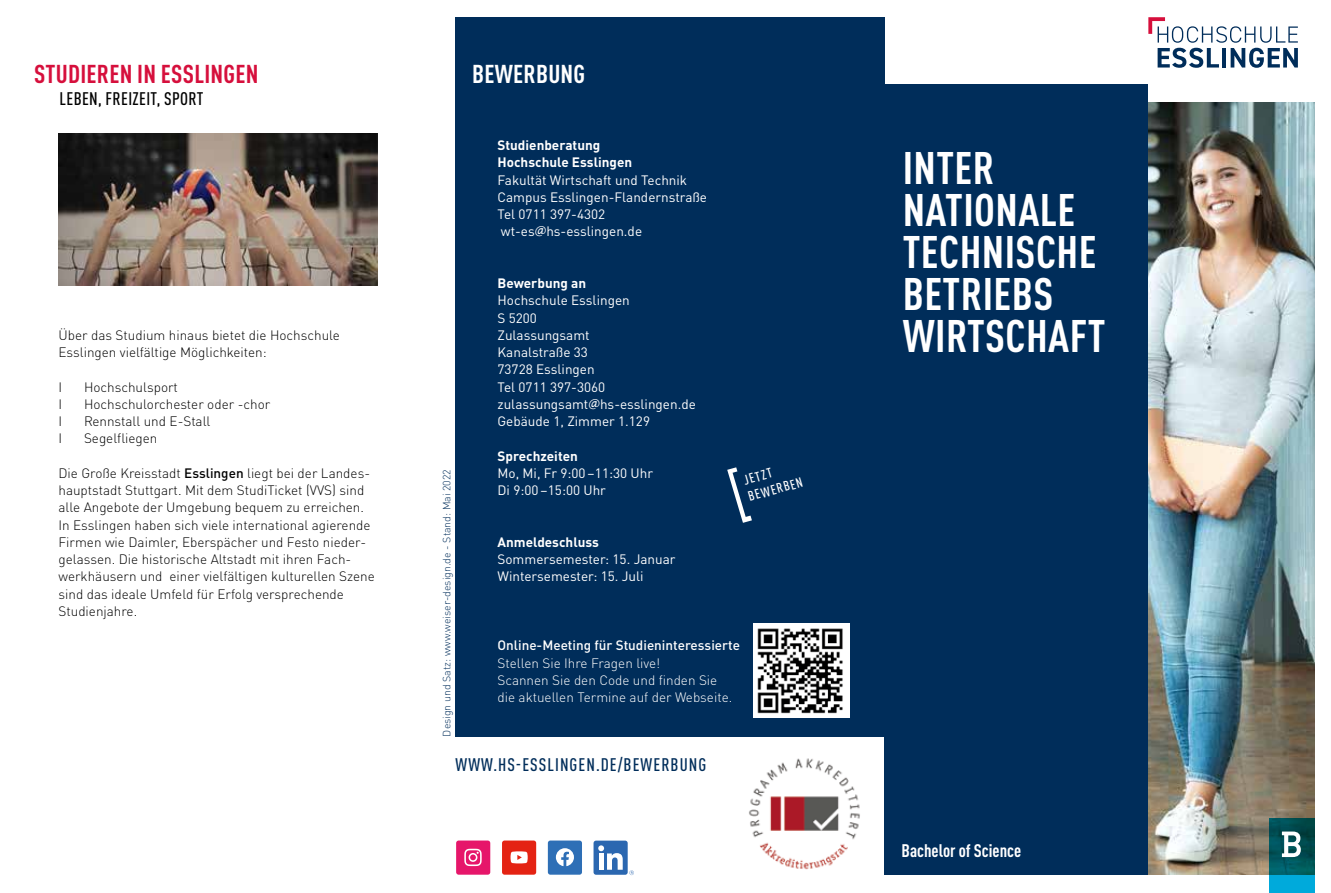
<style>
.page{position:relative;width:1331px;height:893px;background:#fff}
.page>*{position:absolute;margin:0;border:0;box-sizing:border-box;transform-origin:0 0}
.t1{font:700 condensed 45px/42px "DIN Pro";letter-spacing:.01em;color:#fff}
.t2{font:700 condensed 25.5px "DIN Pro";letter-spacing:.01em;color:#d60f3c}
.t3{font:700 condensed 25.5px "DIN Pro";letter-spacing:.01em;color:#fff}
.t4{font:500 condensed 18px "DIN Pro";letter-spacing:.06em;color:#002d5a}
.t5{font:500 condensed 18px "DIN Pro";letter-spacing:.02em;color:#000}
.t6{font:700 condensed 18px "DIN Pro";color:#fff}
.t7{font:300 13.5px/17.2px "DIN Pro";color:#000}
.t8{font:13.5px/17.2px "DIN Pro";color:#fff}
.t9{font:300 13.5px/17.2px "DIN Pro";color:#fff}
.t10{font:700 13.5px/17.2px "DIN Pro";color:#fff}
.t11{font:500 13.5px "DIN Pro";color:#fff}
.t12{font:500 condensed 13.5px/17px "DIN Pro";color:#fff}
.t13{font:300 10.5px "DIN Pro";color:#002d5a}
.s1{font-weight:500}
.s2{font-family:"Lucida Sans"}
</style>
<div class="page">
<img style="left:1148px;top:102px;width:166px;height:773px">
<div style="left:455px;top:17px;width:429px;height:720px;background:#002d5a"></div>
<div style="left:884px;top:85px;width:264px;height:790px;background:#002d5a"></div>
<img style="left:58px;top:134px;width:319px;height:151px">
<svg style="left:1148px;top:17px;width:150px;height:51px"></svg>
<svg style="left:1269px;top:818px;width:45px;height:75px;background:#006b7c"></svg>
<svg style="left:1282px;top:831px;width:19px;height:26px"></svg>
<svg style="left:727px;top:467px;width:25px;height:56px"></svg>
<div style="left:548px;top:840px;width:34px;height:35px;background:#2e6fb6;border-radius:3px"></div>
<svg style="left:556px;top:848px;width:18px;height:18px"></svg>
<div style="left:456px;top:840px;width:34px;height:35px;background:#e6166a;border-radius:3px"></div>
<svg style="left:464px;top:849px;width:18px;height:17px"></svg>
<div style="left:502px;top:840px;width:34px;height:35px;background:#e42313;border-radius:3px"></div>
<svg style="left:511px;top:851px;width:17px;height:12px"></svg>
<div style="left:593px;top:841px;width:35px;height:34px;background:#2b67b0;border-radius:3px"></div>
<svg style="left:598px;top:845px;width:25px;height:25px"></svg>
<svg style="left:629px;top:870px;width:5px;height:5px"></svg>
<img style="left:753px;top:624px;width:97px;height:93px">
<img style="left:749px;top:758px;width:111px;height:112px">
<h2 class="t2" style="left:34px;top:55px;width:226px">STUDIEREN IN ESSLINGEN</h2>
<h3 class="t5" style="left:60px;top:86px;width:145px">LEBEN, FREIZEIT, SPORT</h3>
<p class="t7" style="left:58px;top:325px;width:283px">Über das Studium hinaus bietet die Hochschule<br>Esslingen vielfältige Möglichkeiten:</p>
<p class="t7" style="left:58px;top:377px;width:5px">I</p>
<p class="t7" style="left:84px;top:377px;width:96px">Hochschulsport</p>
<p class="t7" style="left:58px;top:394px;width:5px">I</p>
<p class="t7" style="left:84px;top:394px;width:188px">Hochschulorchester oder -chor</p>
<p class="t7" style="left:58px;top:412px;width:5px">I</p>
<p class="t7" style="left:84px;top:412px;width:128px">Rennstall und E-Stall</p>
<p class="t7" style="left:58px;top:429px;width:5px">I</p>
<p class="t7" style="left:84px;top:429px;width:75px">Segelfliegen</p>
<p class="t7" style="left:58px;top:463px;width:318px">Die Große Kreisstadt <span class="s1">Esslingen</span> liegt bei der Landes&shy;hauptstadt Stuttgart. Mit dem StudiTicket (VVS) sind alle Angebote der Umgebung bequem zu erreichen.<br>In Esslingen haben sich viele international agierende Firmen wie Daimler, Eberspächer und Festo nieder&shy;gelassen. Die historische Altstadt mit ihren Fach&shy;werkhäusern und einer vielfältigen kulturellen Szene sind das ideale Umfeld für Erfolg versprechende Studienjahre.</p>
<h2 class="t3" style="left:472px;top:55px;width:115px">BEWERBUNG</h2>
<p class="t10" style="left:497px;top:136px;width:136px">Studienberatung<br>Hochschule Esslingen</p>
<p class="t8" style="left:497px;top:170px;width:211px">Fakultät Wirtschaft und Technik<br>Campus Esslingen-Flandernstraße<br>Tel 0711 397-4302 wt-es<span class="s2">@</span>hs-esslingen.de</p>
<p class="t10" style="left:497px;top:274px;width:90px">Bewerbung an</p>
<p class="t8" style="left:497px;top:291px;width:200px">Hochschule Esslingen<br>S 5200<br>Zulassungsamt<br>Kanalstraße 33<br>73728 Esslingen<br>Tel 0711 397-3060 zulassungsamt<span class="s2">@</span>hs-esslingen.de<br>Gebäude 1, Zimmer 1.129</p>
<p class="t10" style="left:497px;top:446px;width:82px">Sprechzeiten</p>
<p class="t8" style="left:497px;top:463px;width:157px">Mo, Mi, Fr 9:00–11:30 Uhr<br>Di 9:00–15:00 Uhr</p>
<p class="t13" style="left:439px;top:737px;width:269px;rotate:-90deg">Design und Satz: www.weiser-design.de - Stand: Mai 2022</p>
<p class="t12" style="left:741px;top:471px;width:58px;rotate:-15deg">JETZT<br>BEWERBEN</p>
<h3 class="t4" style="left:455px;top:752px;width:252px">WWW.HS-ESSLINGEN.DE/BEWERBUNG</h3>
<p class="t10" style="left:497px;top:532px;width:103px">Anmeldeschluss</p>
<p class="t8" style="left:497px;top:550px;width:180px">Sommersemester: 15. Januar<br>Wintersemester: 15. Juli</p>
<p class="t11" style="left:497px;top:635px;width:244px">Online-Meeting für Studieninteressierte</p>
<p class="t9" style="left:497px;top:653px;width:236px">Stellen Sie Ihre Fragen live!<br>Scannen Sie den Code und finden Sie die aktuellen Termine auf der Webseite.</p>
<h1 class="t1" style="left:903px;top:144px;width:204px">INTER<br>NATIONALE<br>TECHNISCHE<br>BETRIEBS<br>WIRTSCHAFT</h1>
<h3 class="t6" style="left:901px;top:838px;width:121px">Bachelor of Science</h3>
</div>
